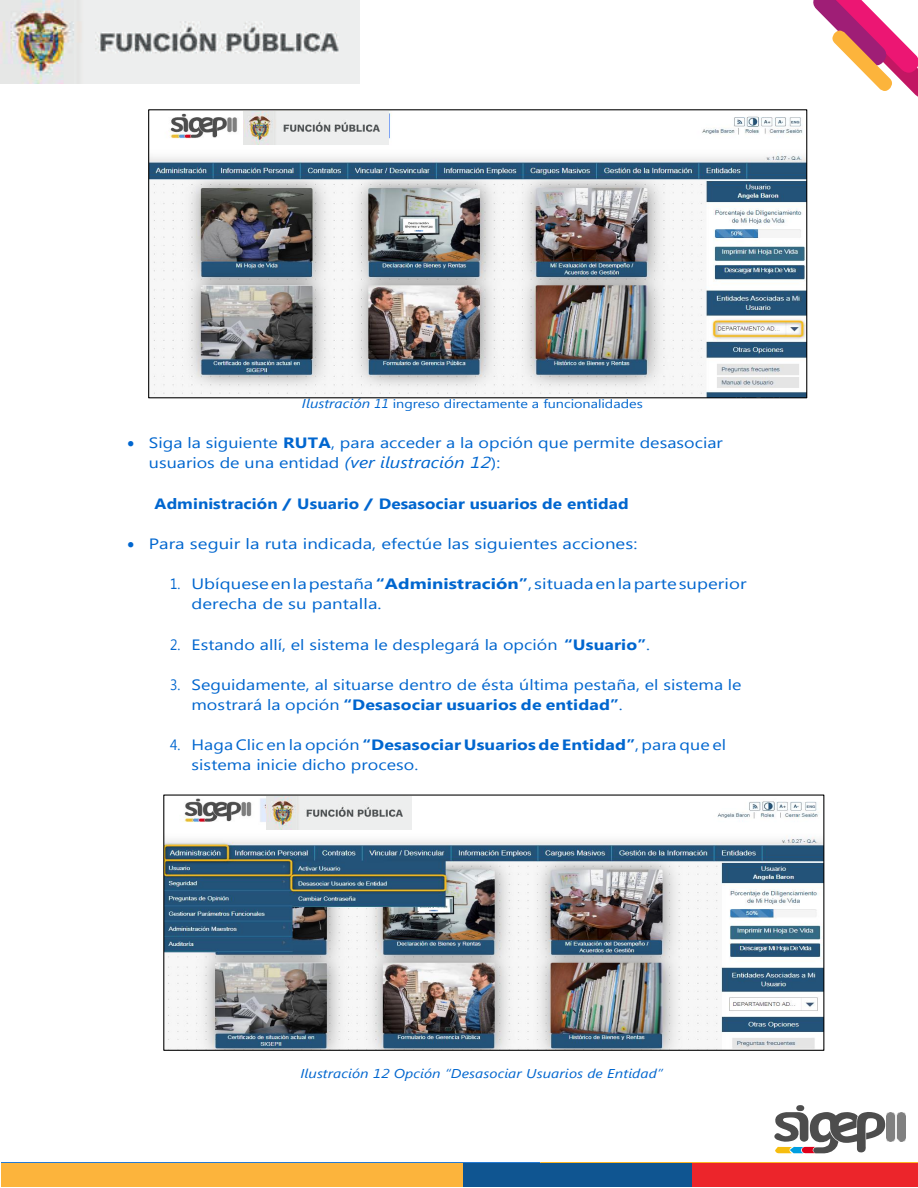
<style>
.page{position:relative;width:918px;height:1188px;background:#fff}
.page>*{position:absolute;margin:0;border:0;box-sizing:border-box;transform-origin:0 0}
.t1{font:15px/20.1px "Segoe UI";color:#0066cf;scale:.91 1}
.t2{font:15px/20px "Segoe UI";color:#0066cf;scale:1.2 1}
.t3{font:15px "Segoe UI";color:#0066cf;scale:1.24 1}
.t4{font:700 15px "Segoe UI";color:#0066cf;scale:1.14 1}
.t5{font:italic 12.75px "Segoe UI";letter-spacing:.005em;color:#0066cf;scale:1.18 1}
.t6{font:12px "Segoe UI";color:#0066cf;scale:1.19 1}
.s1{font-style:italic;font-size:12.75px}
.s2{font-weight:700}
.s3{font-style:italic;font-size:15.9px}
</style>
<div class="page">
<img style="left:1px;top:1162px;width:917px;height:25px">
<img style="left:886px;top:1112px;width:19px;height:30px">
<svg style="left:774px;top:1105px;width:111px;height:48px"></svg>
<img style="left:165px;top:797px;width:657px;height:252px">
<div style="left:163px;top:795px;width:661px;height:256px;border:1px solid #000"></div>
<img style="left:150px;top:113px;width:655px;height:283px">
<div style="left:2px;top:1164px;width:461px;height:23px;background:#fcb43c"></div>
<div style="left:463px;top:1164px;width:230px;height:23px;background:#0f5591"></div>
<div style="left:693px;top:1164px;width:225px;height:23px;background:#ec252b"></div>
<img style="left:0;top:1px;width:360px;height:83px">
<img style="left:243px;top:111px;width:146px;height:34px">
<img style="left:266px;top:796px;width:145px;height:34px">
<svg style="left:813px;top:1px;width:105px;height:96px"></svg>
<p class="t6" style="left:302px;top:396px;width:288px"><span class="s1">Ilustración 11</span> ingreso directamente a funcionalidades</p>
<p class="t2" style="left:149px;top:432px;width:480px;text-indent:-21px">• Siga la siguiente <span class="s2">RUTA</span>, para acceder a la opción que permite desasociar usuarios de una entidad <span class="s3">(ver ilustración 12</span>):</p>
<p class="t4" style="left:155px;top:493px;width:417px">Administración / Usuario / Desasociar usuarios de entidad</p>
<p class="t3" style="left:128px;top:533px;width:413px">• Para seguir la ruta indicada, efectúe las siguientes acciones:</p>
<p class="t1" style="left:192px;top:573px;width:612px;text-indent:-21px">1. Ubíqueseenlapestaña<span class="s2">“Administración”</span>,situadaenlapartesuperior derecha de su pantalla.</p>
<p class="t1" style="left:170px;top:634px;width:529px">2. Estando allí, el sistema le desplegará la opción <span class="s2">“Usuario”</span>.</p>
<p class="t1" style="left:192px;top:674px;width:606px;text-indent:-21px">3. Seguidamente, al situarse dentro de ésta última pestaña, el sistema le mostrará la opción <span class="s2">“Desasociar usuarios de entidad”</span>.</p>
<p class="t1" style="left:192px;top:734px;width:589px;text-indent:-21px">4. HagaClic en la opción <span class="s2">“Desasociar Usuariosde Entidad”</span>,para que el sistema inicie dicho proceso.</p>
<p class="t5" style="left:300px;top:1064px;width:308px">Ilustración 12 Opción “Desasociar Usuarios de Entidad”</p>
</div>
